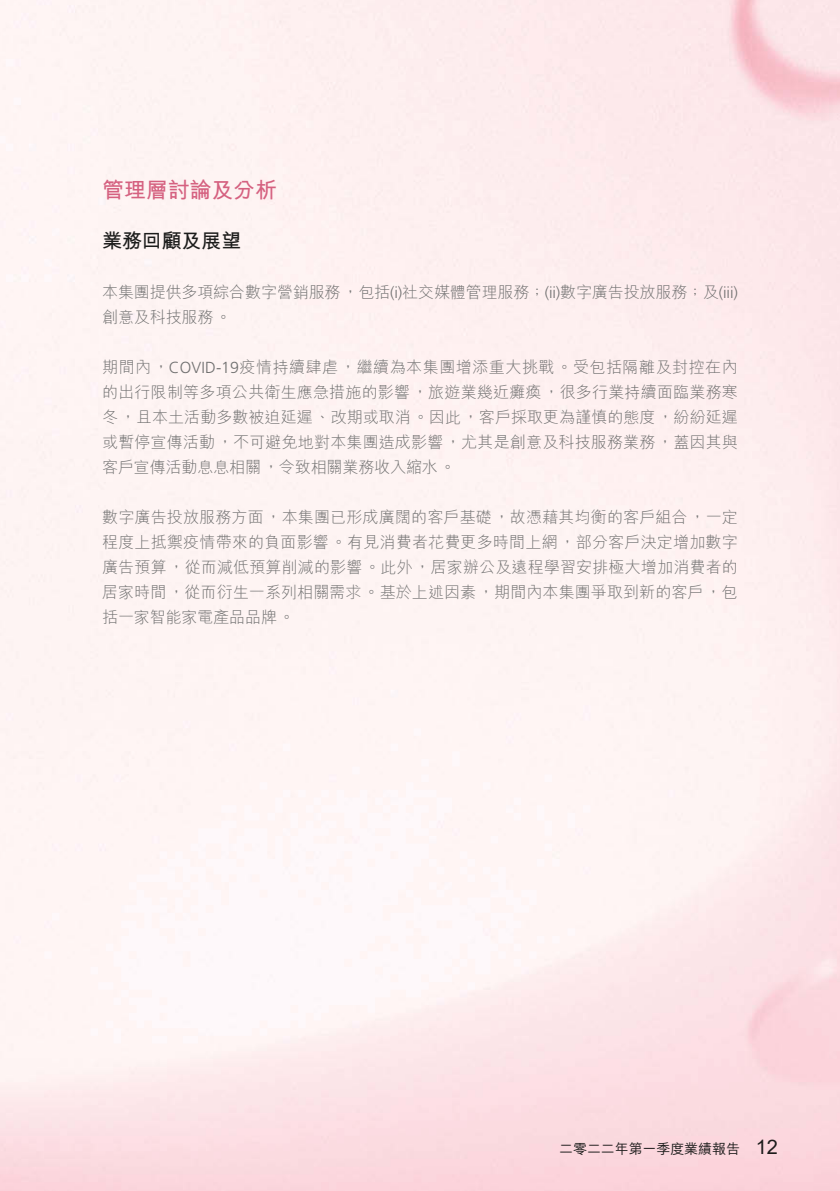
<style>
.page{position:relative;width:840px;height:1191px;background:#fff}
.page>*{position:absolute;margin:0;border:0;box-sizing:border-box;transform-origin:0 0}
.t1{font:700 22px "M Hei HK";letter-spacing:-.01em;color:#d56180}
.t2{font:700 20px "M Hei HK";letter-spacing:-.01em;color:#1c1c1b}
.t3{font:20px "Arial";color:#1c1c1b}
.t4{font:300 16px/25px "M Hei HK";letter-spacing:-.01em;color:#6f6f6f;text-align:justify}
.t5{font:500 14px "M Hei HK";letter-spacing:-.01em;color:#1c1c1b}
.s1{font-family:"Frutiger LT Std"}
</style>
<div class="page">
<h1 class="t1" style="left:102px;top:174px;width:176px">管理層討論及分析</h1>
<p class="t2" style="left:102px;top:226px;width:141px">業務回顧及展望</p>
<p class="t4" style="left:102px;top:279px;width:637px">本集團提供多項綜合數字營銷服務，包括 <span class="s1">)i(</span> 社交媒體管理服務；<span class="s1">( )i i</span> 數字廣告投放服務；及<span class="s1">(iii(</span>創意及科技服務。</p>
<p class="t4" style="left:102px;top:354px;width:637px">期間內，<span class="s1">COVID-19</span>疫情持續肆虐，繼續為本集團增添重大挑戰。受包括隔離及封控在內的出行限制等多項公共衛生應急措施的影響，旅遊業幾近癱瘓，很多行業持續面臨業務寒冬，且本土活動多數被迫延遲、改期或取消。因此，客戶採取更為謹慎的態度，紛紛延遲或暫停宣傳活動，不可避免地對本集團造成影響，尤其是創意及科技服務業務，蓋因其與客戶宣傳活動息息相關，令致相關業務收入縮水。</p>
<p class="t4" style="left:102px;top:504px;width:637px">數字廣告投放服務方面，本集團已形成廣闊的客戶基礎，故憑藉其均衡的客戶組合，一定程度上抵禦疫情帶來的負面影響。有見消費者花費更多時間上網，部分客戶決定增加數字廣告預算，從而減低預算削減的影響。此外，居家辦公及遠程學習安排極大增加消費者的居家時間，從而衍生一系列相關需求。基於上述因素，期間內本集團爭取到新的客戶，包括一家智能家電產品品牌。</p>
<p class="t5" style="left:559px;top:1138px;width:182px">二零二二年第一季度業績報告</p>
<p class="t3" style="left:755px;top:1132px;width:24px">12</p>
</div>
